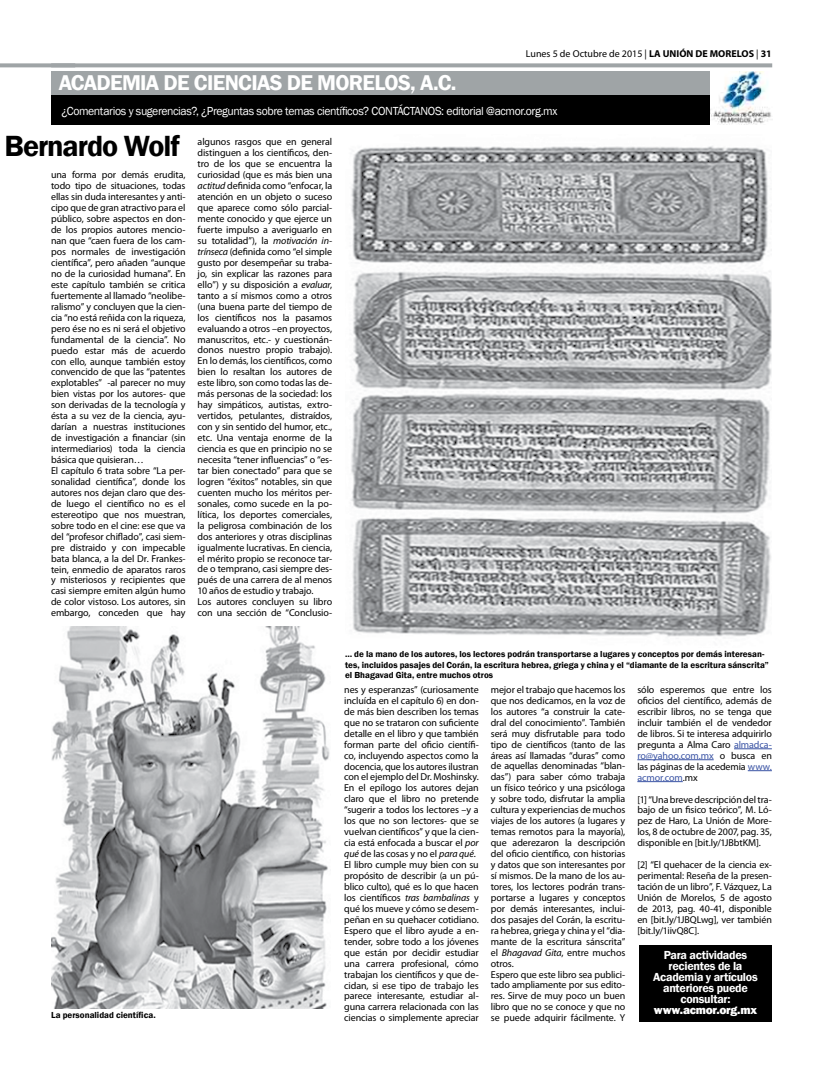
<style>
.page{position:relative;width:823px;height:1078px;background:#fff}
.page>*{position:absolute;margin:0;border:0;box-sizing:border-box;transform-origin:0 0}
.t1{font:600 30px "Franklin Gothic";letter-spacing:-.035em;color:#000}
.t2{font:600 22px "Franklin Gothic";letter-spacing:-.035em;color:#fff}
.t3{font:12px "Franklin Gothic";letter-spacing:-.035em;color:#fff}
.t4{font:600 12px/11px "Franklin Gothic";letter-spacing:-.025em;color:#fff;text-align:center}
.t5{font:800 12px "Franklin Gothic";letter-spacing:-.025em;color:#fff}
.t6{font:10px/10.9px "Myriad Pro";letter-spacing:-.01em;color:#000}
.t7{font:600 9px/10.8px "Franklin Gothic";color:#000}
.s1{font-weight:700}
.s2{font-style:italic}
.s3{color:#3953a4}
</style>
<div class="page">
<svg style="left:75px;top:63px;width:696px;height:4px;background:#a7acae"></svg>
<svg style="left:0;top:63px;width:75px;height:4px"></svg>
<div style="left:51px;top:72px;width:720px;height:23px;background:#9fa4a6"></div>
<div style="left:51px;top:95px;width:720px;height:29px;background:#000"></div>
<img style="left:710px;top:72px;width:61px;height:53px">
<hr style="left:733px;top:748px;width:38px;height:1px;background:#3953a4">
<hr style="left:637px;top:759px;width:76px;height:1px;background:#3953a4">
<svg style="left:747px;top:770px;width:24px;height:1px"></svg>
<hr style="left:637px;top:781px;width:45px;height:1px;background:#3953a4">
<img style="left:51px;top:626px;width:279px;height:382px">
<img style="left:351px;top:146px;width:420px;height:492px">
<div style="left:638px;top:944px;width:133px;height:77px;background:#000"></div>
<p class="t6" style="left:525px;top:48px;width:247px">Lunes 5 de Octubre de 2015 | <span class="s1">LA UNIÓN DE MORELOS</span> | <span class="s1">31</span></p>
<h2 class="t2" style="left:59px;top:69px;width:399px">ACADEMIA DE CIENCIAS DE MORELOS, A.C.</h2>
<p class="t3" style="left:62px;top:104px;width:497px">¿Comentarios y sugerencias?, ¿Preguntas sobre temas científicos? CONTÁCTANOS: editorial @acmor.org.mx</p>
<h1 class="t1" style="left:4px;top:127px;width:177px">Bernardo Wolf</h1>
<p class="t6" style="left:51px;top:169px;width:136px">una forma por demás erudita, todo tipo de situaciones, todas ellas sin duda interesantes y anti&shy;cipo que de gran atractivo para el público, sobre aspectos en don&shy;de los propios autores mencio&shy;nan que “caen fuera de los cam&shy;pos normales de investigación científica”, pero añaden “aunque no de la curiosidad humana”. En este capítulo también se critica fuertemente al llamado “neolibe&shy;ralismo” y concluyen que la cien&shy;cia “no está reñida con la riqueza, pero ése no es ni será el objetivo fundamental de la ciencia”. No puedo estar más de acuerdo con ello, aunque también estoy convencido de que las “patentes explotables” -al parecer no muy bien vistas por los autores- que son derivadas de la tecnología y ésta a su vez de la ciencia, ayu&shy;darían a nuestras instituciones de investigación a financiar (sin intermediarios) toda la ciencia básica que quisieran…<br>El capítulo 6 trata sobre “La per&shy;sonalidad científica”, donde los autores nos dejan claro que des&shy;de luego el científico no es el estereotipo que nos muestran, sobre todo en el cine: ese que va del “profesor chiflado”, casi siem&shy;pre distraido y con impecable bata blanca, a la del Dr. Frankes&shy;tein, enmedio de aparatos raros y misteriosos y recipientes que casi siempre emiten algún humo de color vistoso. Los autores, sin embargo, conceden que hay</p>
<p class="t6" style="left:197px;top:136px;width:136px">algunos rasgos que en general distinguen a los científicos, den&shy;tro de los que se encuentra la curiosidad (que es más bien una <span class="s2">actitud</span> definida como “enfocar, la atención en un objeto o suceso que aparece como sólo parcial&shy;mente conocido y que ejerce un fuerte impulso a averiguarlo en su totalidad”), la <span class="s2">motivación in&shy;trínseca</span> (definida como “el simple gusto por desempeñar su traba&shy;jo, sin explicar las razones para ello”) y su disposición a <span class="s2">evaluar</span>, tanto a sí mismos como a otros (una buena parte del tiempo de los científicos nos la pasamos evaluando a otros –en proyectos, manuscritos, etc.- y cuestionán&shy;donos nuestro propio trabajo).<br>En lo demás, los científicos, como bien lo resaltan los autores de este libro, son como todas las de&shy;más personas de la sociedad: los hay simpáticos, autistas, extro&shy;vertidos, petulantes, distraídos, con y sin sentido del humor, etc., etc. Una ventaja enorme de la ciencia es que en principio no se necesita “tener influencias” o “es&shy;tar bien conectado” para que se logren “éxitos” notables, sin que cuenten mucho los méritos per&shy;sonales, como sucede en la po&shy;lítica, los deportes comerciales, la peligrosa combinación de los dos anteriores y otras disciplinas igualmente lucrativas. En ciencia, el mérito propio se reconoce tar&shy;de o temprano, casi siempre des&shy;pués de una carrera de al menos<br>10 años de estudio y trabajo.<br>Los autores concluyen su libro con una sección de “Conclusio-</p>
<p class="t7" style="left:51px;top:1009px;width:106px">La personalidad científica.</p>
<p class="t7" style="left:345px;top:648px;width:425px">… de la mano de los autores, los lectores podrán transportarse a lugares y conceptos por demás interesan&shy;tes, incluidos pasajes del Corán, la escritura hebrea, griega y china y el “diamante de la escritura sánscrita” el Bhagavad Gita, entre muchos otros</p>
<p class="t6" style="left:344px;top:683px;width:136px">nes y esperanzas” (curiosamente incluída en el capítulo 6) en don&shy;de más bien describen los temas que no se trataron con suficiente detalle en el libro y que también forman parte del oficio científi&shy;co, incluyendo aspectos como la docencia, que los autores ilustran con el ejemplo del Dr. Moshinsky.<br>En el epílogo los autores dejan claro que el libro no pretende “sugerir a todos los lectores –y a los que no son lectores- que se vuelvan científicos” y que la cien&shy;cia está enfocada a buscar el <span class="s2">por qué</span> de las cosas y no el <span class="s2">para qué</span>.<br>El libro cumple muy bien con su propósito de describir (a un pú&shy;blico culto), qué es lo que hacen los científicos <span class="s2">tras bambalinas</span> y qué los mueve y cómo se desem&shy;peñan en su quehacer cotidiano.<br>Espero que el libro ayude a en&shy;tender, sobre todo a los jóvenes que están por decidir estudiar una carrera profesional, cómo trabajan los científicos y que de&shy;cidan, si ese tipo de trabajo les parece interesante, estudiar al&shy;guna carrera relacionada con las ciencias o simplemente apreciar</p>
<p class="t6" style="left:490px;top:683px;width:136px">mejor el trabajo que hacemos los que nos dedicamos, en la voz de los autores “a construir la cate&shy;dral del conocimiento”. También será muy disfrutable para todo tipo de científicos (tanto de las áreas así llamadas “duras” como de aquellas denominadas “blan&shy;das”) para saber cómo trabaja un físico teórico y una psicóloga y sobre todo, disfrutar la amplia cultura y experiencias de muchos viajes de los autores (a lugares y temas remotos para la mayoría), que aderezaron la descripción del oficio científico, con historias y datos que son interesantes por sí mismos. De la mano de los au&shy;tores, los lectores podrán trans&shy;portarse a lugares y conceptos por demás interesantes, inclui&shy;dos pasajes del Corán, la escritu&shy;ra hebrea, griega y china y el “dia&shy;mante de la escritura sánscrita” el <span class="s2">Bhagavad Gita</span>, entre muchos otros.<br>Espero que este libro sea publici&shy;tado ampliamente por sus edito&shy;res. Sirve de muy poco un buen libro que no se conoce y que no se puede adquirir fácilmente. Y</p>
<p class="t6" style="left:637px;top:684px;width:136px;text-align:justify">sólo esperemos que entre los oficios del científico, además de escribir libros, no se tenga que incluir también el de vendedor de libros. Si te interesa adquirirlo pregunta a Alma Caro <span class="s3">almadca&shy;ro@yahoo.com.mx</span> o busca en las páginas de la acedemia <span class="s3">www. acmor.com</span>.mx</p>
<p class="t6" style="left:637px;top:793px;width:136px;text-align:justify">[1] “Una breve descripción del tra&shy;bajo de un fisico teórico”, M. Ló&shy;pez de Haro, La Unión de More&shy;los, 8 de octubre de 2007, pag. 35, disponible en [bit.ly/1JBbtKM].</p>
<p class="t6" style="left:637px;top:859px;width:136px;text-align:justify">[2] “El quehacer de la ciencia ex&shy;perimental: Reseña de la presen&shy;tación de un libro”, F. Vázquez, La Unión de Morelos, 5 de agosto de 2013, pag. 40-41, disponible en [bit.ly/1JBQLwg], ver también [bit.ly/1iivQ8C].</p>
<p class="t4" style="left:653px;top:949px;width:106px">Para actividades recientes de la<br>Academia y artículos anteriores puede consultar:</p>
<p class="t5" style="left:653px;top:1001px;width:104px">www.acmor.org.mx</p>
</div>
